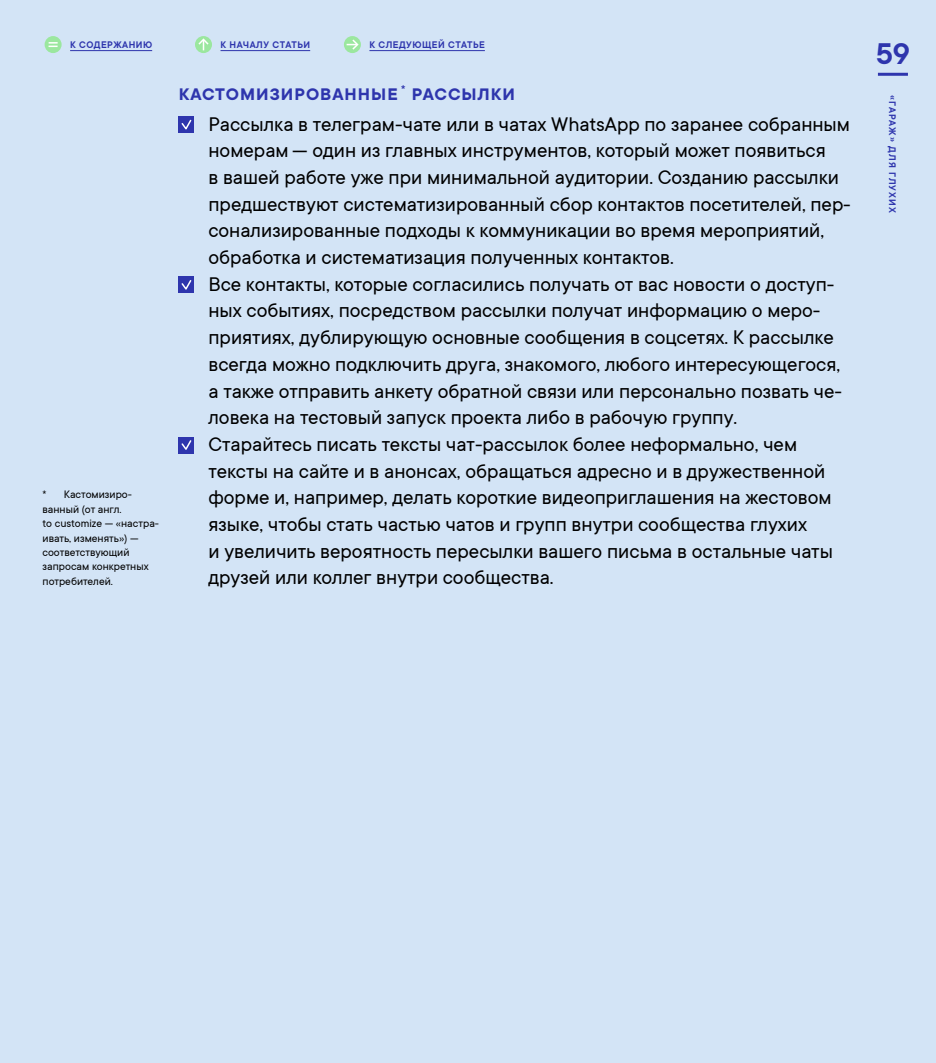
<style>
.page{position:relative;width:936px;height:1063px;background:#fff}
.page>*{position:absolute;margin:0;border:0;box-sizing:border-box;transform-origin:0 0}
.t1{font:600 33px "TT Commons";color:#2e35ad}
.t2{font:21.9px/26.7px "TT Commons";color:#000}
.t3{font:600 21px "TT Commons";letter-spacing:.105em;color:#2e35ad}
.t4{font:12px/14.4px "TT Commons";color:#000}
.t5{font:600 10.5px "TT Commons";letter-spacing:.05em;color:#2e35ad}
.t6{font:600 10.5px "TT Commons";letter-spacing:.1em;color:#2e35ad}
</style>
<div class="page">
<div style="left:0;top:0;width:935px;height:1063px;background:#d3e4f6"></div>
<hr style="left:877px;top:73px;width:30px;height:3px;background:#2e35ad">
<hr style="left:70px;top:50px;width:82px;height:1px;background:#2e35ad">
<div style="left:45px;top:36px;width:17px;height:17px;background:#9be79f;border-radius:50%"></div>
<svg style="left:49px;top:42px;width:9px;height:5px"></svg>
<hr style="left:220px;top:50px;width:90px;height:1px;background:#2e35ad">
<div style="left:195px;top:36px;width:17px;height:17px;background:#9be79f;border-radius:50%"></div>
<svg style="left:197px;top:37px;width:13px;height:13px"></svg>
<hr style="left:369px;top:50px;width:116px;height:1px;background:#2e35ad">
<div style="left:344px;top:36px;width:17px;height:17px;background:#9be79f;border-radius:50%"></div>
<svg style="left:346px;top:38px;width:13px;height:13px"></svg>
<div style="left:179px;top:117px;width:15px;height:16px;background:#2e35ad"></div>
<svg style="left:181px;top:119px;width:11px;height:11px"></svg>
<div style="left:179px;top:277px;width:15px;height:16px;background:#2e35ad"></div>
<svg style="left:181px;top:280px;width:11px;height:10px"></svg>
<div style="left:179px;top:437px;width:15px;height:16px;background:#2e35ad"></div>
<svg style="left:181px;top:440px;width:11px;height:10px"></svg>
<p class="t5" style="left:70px;top:39px;width:84px">К СОДЕРЖАНИЮ</p>
<p class="t4" style="left:43px;top:488px;width:118px">* Кастомизиро&shy;ванный (от англ.<br>to customize — «настра&shy;ивать, изменять») — соответствующий запросам конкретных потребителей.</p>
<p class="t5" style="left:220px;top:39px;width:91px">К НАЧАЛУ СТАТЬИ</p>
<p class="t5" style="left:369px;top:39px;width:117px">К СЛЕДУЮЩЕЙ СТАТЬЕ</p>
<p class="t3" style="left:179px;top:82px;width:338px">Кастомизированные <sup>*</sup> рассылки</p>
<p class="t2" style="left:208px;top:111px;width:643px">Рассылка в телеграм-чате или в чатах WhatsApp по заранее собранным номерам — один из главных инструментов, который может появиться<br>в вашей работе уже при минимальной аудитории. Созданию рассылки предшествуют систематизированный сбор контактов посетителей, пер&shy;сонализированные подходы к коммуникации во время мероприятий, обработка и систематизация полученных контактов.<br>Все контакты, которые согласились получать от вас новости о доступ&shy;ных событиях, посредством рассылки получат информацию о меро&shy;приятиях, дублирующую основные сообщения в соцсетях. К рассылке всегда можно подключить друга, знакомого, любого интересующегося, а также отправить анкету обратной связи или персонально позвать че&shy;ловека на тестовый запуск проекта либо в рабочую группу.<br>Cтарайтесь писать тексты чат-рассылок более неформально, чем тексты на сайте и в анонсах, обращаться адресно и в дружественной форме и, например, делать короткие видеоприглашения на жестовом языке, чтобы стать частью чатов и групп внутри сообщества глухих<br>и увеличить вероятность пересылки вашего письма в остальные чаты друзей или коллег внутри сообщества.</p>
<h1 class="t1" style="left:875px;top:35px;width:35px">59</h1>
<p class="t6" style="left:898px;top:95px;width:119px;rotate:90deg">«ГАРАЖ» ДЛЯ ГЛУХИХ</p>
</div>
